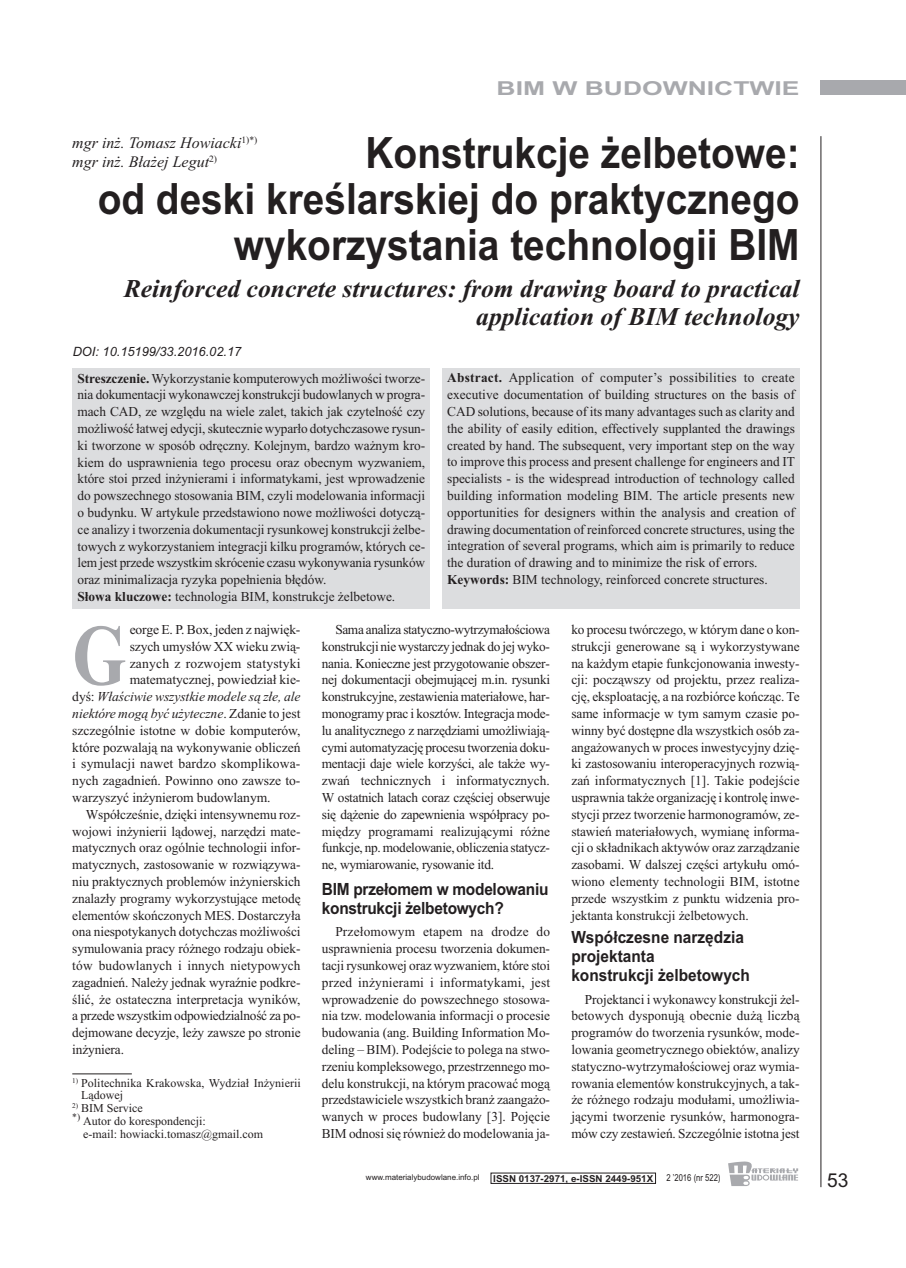
<style>
.page{position:relative;width:906px;height:1268px;background:#fff}
.page>*{position:absolute;margin:0;border:0;box-sizing:border-box;transform-origin:0 0}
.t1{font:700 86.25px "Times New Roman";color:#a8a9ad;scale:.8 1}
.t2{font:700 43.2px/46.2px "Arial";color:#231f20;text-align:right;scale:.9 1}
.t3{font:italic 700 25.65px/28.7px "Times New Roman";color:#231f20;text-align:right}
.t4{font:700 19.2px "Arial";color:#a8a9ad;scale:1.38 1}
.t5{font:19.2px "Arial";color:#231f20}
.t6{font:700 16.8px/19.2px "Arial";color:#231f20;scale:.92 1}
.t7{font:italic 16.05px/19.2px "Times New Roman";color:#231f20}
.t8{font:13.65px/16.8px "Times New Roman";letter-spacing:-.005em;color:#231f20;text-align:justify}
.t9{font:italic 13.65px "Times New Roman";letter-spacing:-.005em;color:#231f20}
.t10{font:13.65px "Times New Roman";letter-spacing:.015em;color:#231f20}
.t11{font:italic 12.75px "Arial";color:#231f20}
.t12{font:12px/12.8px "Times New Roman";color:#231f20}
.t13{font:700 9.6px "Arial";color:#231f20}
.t14{font:9.6px "Arial";color:#231f20;scale:.8 1}
.t15{font:7.95px "Arial";color:#231f20}
.s1{font-weight:700}
.s2{font-style:normal}
</style>
<div class="page">
<div style="left:821px;top:81px;width:85px;height:14px;background:#a8a9ad"></div>
<hr style="left:820px;top:136px;width:1px;height:1050px;background:#231f20">
<svg style="left:728px;top:1161px;width:70px;height:24px"></svg>
<hr style="left:72px;top:1073px;width:60px;height:1px;background:#231f20">
<div style="left:73px;top:368px;width:357px;height:241px;background:#dcdddf"></div>
<div style="left:442px;top:368px;width:357px;height:241px;background:#dcdddf"></div>
<h3 class="t4" style="left:496px;top:77px;width:221px">BIM W BUDOWNICTWIE</h3>
<p class="t7" style="left:72px;top:133px;width:187px">mgr inż. Tomasz Howiacki<sup>1)*) </sup>mgr inż. Błażej Legut<sup>2)</sup></p>
<h2 class="t2" style="left:98px;top:129px;width:781px">Konstrukcje żelbetowe:<br>od deski kreślarskiej do praktycznego wykorzystania technologii BIM</h2>
<h3 class="t3" style="left:124px;top:273px;width:677px">Reinforced concrete structures: from drawing board to practical application of BIM technology</h3>
<p class="t11" style="left:73px;top:344px;width:170px">DOI: 10.15199/33.2016.02.17</p>
<p class="t8" style="left:77px;top:369px;width:349px;text-align:left"><span class="s1">Streszczenie.</span> Wykorzystanie komputerowych możliwości tworze&shy;nia dokumentacji wykonawczej konstrukcji budowlanych w progra&shy;mach CAD, ze względu na wiele zalet, takich jak czytelność czy możliwość łatwej edycji, skutecznie wyparło dotychczasowe rysun&shy;ki tworzone w sposób odręczny. Kolejnym, bardzo ważnym kro&shy;kiem do usprawnienia tego procesu oraz obecnym wyzwaniem, które stoi przed inżynierami i informatykami, jest wprowadzenie do powszechnego stosowania BIM, czyli modelowania informacji o budynku. W artykule przedstawiono nowe możliwości dotyczą&shy;ce analizy i tworzenia dokumentacji rysunkowej konstrukcji żelbe&shy;towych z wykorzystaniem integracji kilku programów, których ce&shy;lem jest przede wszystkim skrócenie czasu wykonywania rysunków oraz minimalizacja ryzyka popełnienia błędów.<br><span class="s1">Słowa kluczowe:</span> technologia BIM, konstrukcje żelbetowe.</p>
<p class="t8" style="left:447px;top:369px;width:349px;text-align:left"><span class="s1">Abstract.</span> Application of computer’s possibilities to create executive documentation of building structures on the basis of CAD solutions, because of its many advantages such as clarity and the ability of easily edition, effectively supplanted the drawings created by hand. The subsequent, very important step on the way to improve this process and present challenge for engineers and IT specialists - is the widespread introduction of technology called building information modeling BIM. The article presents new opportunities for designers within the analysis and creation of drawing documentation of reinforced concrete structures, using the integration of several programs, which aim is primarily to reduce the duration of drawing and to minimize the risk of errors.<br><span class="s1">Keywords:</span> BIM technology, reinforced concrete structures.</p>
<h1 class="t1" style="left:72px;top:604px;width:69px">G</h1>
<p class="t8" style="left:130px;top:620px;width:172px">eorge E. P. Box, jeden z najwięk-</p>
<p class="t8" style="left:130px;top:637px;width:172px">szych umysłów XX wieku zwią-</p>
<p class="t10" style="left:130px;top:654px;width:172px">zanych z rozwojem statystyki</p>
<p class="t8" style="left:130px;top:671px;width:172px">matematycznej, powiedział kie-</p>
<p class="t9" style="left:72px;top:688px;width:230px"><span class="s2">dyś:</span> Właściwie wszystkie modele są złe, ale</p>
<p class="t9" style="left:72px;top:705px;width:230px">niektóre mogą być użyteczne<span class="s2">. Zdanie to jest</span></p>
<p class="t8" style="left:72px;top:721px;width:230px">szczególnie istotne w dobie komputerów,</p>
<p class="t8" style="left:72px;top:738px;width:230px">które pozwalają na wykonywanie obliczeń</p>
<p class="t8" style="left:72px;top:755px;width:230px">i symulacji nawet bardzo skomplikowa-</p>
<p class="t8" style="left:72px;top:771px;width:230px">nych zagadnień. Powinno ono zawsze to-</p>
<p class="t8" style="left:72px;top:788px;width:200px">warzyszyć inżynierom budowlanym.</p>
<p class="t8" style="left:86px;top:805px;width:216px">Współcześnie, dzięki intensywnemu roz-</p>
<p class="t8" style="left:72px;top:822px;width:230px">wojowi inżynierii lądowej, narzędzi mate-</p>
<p class="t8" style="left:72px;top:839px;width:230px">matycznych oraz ogólnie technologii infor-</p>
<p class="t8" style="left:72px;top:855px;width:230px">matycznych, zastosowanie w rozwiązywa-</p>
<p class="t8" style="left:72px;top:872px;width:230px">niu praktycznych problemów inżynierskich</p>
<p class="t8" style="left:72px;top:889px;width:230px">znalazły programy wykorzystujące metodę</p>
<p class="t8" style="left:72px;top:906px;width:230px">elementów skończonych MES. Dostarczyła</p>
<p class="t8" style="left:72px;top:923px;width:230px">ona niespotykanych dotychczas możliwości</p>
<p class="t8" style="left:72px;top:939px;width:230px">symulowania pracy różnego rodzaju obiek-</p>
<p class="t8" style="left:72px;top:956px;width:230px">tów budowlanych i innych nietypowych</p>
<p class="t8" style="left:72px;top:973px;width:230px">zagadnień. Należy jednak wyraźnie podkre-</p>
<p class="t8" style="left:72px;top:990px;width:230px">ślić, że ostateczna interpretacja wyników,</p>
<p class="t8" style="left:72px;top:1006px;width:230px">a przede wszystkim odpowiedzialność za po-</p>
<p class="t8" style="left:72px;top:1023px;width:230px">dejmowane decyzje, leży zawsze po stronie</p>
<p class="t8" style="left:72px;top:1040px;width:53px">inżyniera.</p>
<p class="t12" style="left:81px;top:1075px;width:221px;text-indent:-9px"><sup>1)</sup> Politechnika Krakowska, Wydział Inżynierii<br>Lądowej</p>
<p class="t12" style="left:72px;top:1101px;width:72px"><sup>2)</sup> BIM Service</p>
<p class="t12" style="left:72px;top:1114px;width:135px"><sup>*)</sup> Autor do korespondencji:</p>
<p class="t12" style="left:83px;top:1126px;width:181px">e-mail: howiacki.tomasz@gmail.com</p>
<p class="t8" style="left:322px;top:620px;width:230px;text-indent:14px">Sama analiza statyczno-wytrzymałościowa konstrukcji nie wystarczy jednak do jej wyko&shy;nania. Konieczne jest przygotowanie obszer&shy;nej dokumentacji obejmującej m.in. rysunki konstrukcyjne, zestawienia materiałowe, har&shy;monogramy prac i kosztów. Integracja mode&shy;lu analitycznego z narzędziami umożliwiają&shy;cymi automatyzację procesu tworzenia doku&shy;mentacji daje wiele korzyści, ale także wy&shy;zwań technicznych i informatycznych.<br>W ostatnich latach coraz częściej obserwuje się dążenie do zapewnienia współpracy po&shy;między programami realizującymi różne funkcje, np. modelowanie, obliczenia statycz&shy;ne, wymiarowanie, rysowanie itd.</p>
<p class="t6" style="left:322px;top:879px;width:248px">BIM przełomem w modelowaniu konstrukcji żelbetowych?</p>
<p class="t8" style="left:322px;top:923px;width:230px;text-indent:14px">Przełomowym etapem na drodze do usprawnienia procesu tworzenia dokumen&shy;tacji rysunkowej oraz wyzwaniem, które stoi przed inżynierami i informatykami, jest wprowadzenie do powszechnego stosowa&shy;nia tzw. modelowania informacji o procesie budowania (ang. Building Information Mo&shy;deling – BIM). Podejście to polega na stwo&shy;rzeniu kompleksowego, przestrzennego mo&shy;delu konstrukcji, na którym pracować mogą przedstawiciele wszystkich branż zaangażo&shy;wanych w proces budowlany [3]. Pojęcie BIM odnosi się również do modelowania ja-</p>
<p class="t8" style="left:571px;top:620px;width:230px">ko procesu twórczego, w którym dane o kon&shy;strukcji generowane są i wykorzystywane na każdym etapie funkcjonowania inwesty&shy;cji: począwszy od projektu, przez realiza&shy;cję, eksploatację, a na rozbiórce kończąc. Te same informacje w tym samym czasie po&shy;winny być dostępne dla wszystkich osób za&shy;angażowanych w proces inwestycyjny dzię&shy;ki zastosowaniu interoperacyjnych rozwią&shy;zań informatycznych [1]. Takie podejście usprawnia także organizację i kontrolę inwe&shy;stycji przez tworzenie harmonogramów, ze&shy;stawień materiałowych, wymianę informa&shy;cji o składnikach aktywów oraz zarządzanie zasobami. W dalszej części artykułu omó&shy;wiono elementy technologii BIM, istotne przede wszystkim z punktu widzenia pro&shy;jektanta konstrukcji żelbetowych.</p>
<p class="t6" style="left:571px;top:927px;width:196px">Współczesne narzędzia projektanta<br>konstrukcji żelbetowych</p>
<p class="t8" style="left:571px;top:990px;width:230px;text-indent:14px">Projektanci i wykonawcy konstrukcji żel&shy;betowych dysponują obecnie dużą liczbą programów do tworzenia rysunków, mode&shy;lowania geometrycznego obiektów, analizy statyczno-wytrzymałościowej oraz wymia&shy;rowania elementów konstrukcyjnych, a tak&shy;że różnego rodzaju modułami, umożliwia&shy;jącymi tworzenie rysunków, harmonogra&shy;mów czy zestawień. Szczególnie istotna jest</p>
<p class="t15" style="left:366px;top:1172px;width:115px">www.materialybudowlane.info.pl</p>
<p class="t13" style="left:493px;top:1172px;width:161px">ISSN 0137-2971, e-ISSN 2449-951X</p>
<p class="t14" style="left:666px;top:1171px;width:69px">2 ’2016 (nr 522)</p>
<h3 class="t5" style="left:827px;top:1168px;width:23px">53</h3>
</div>
